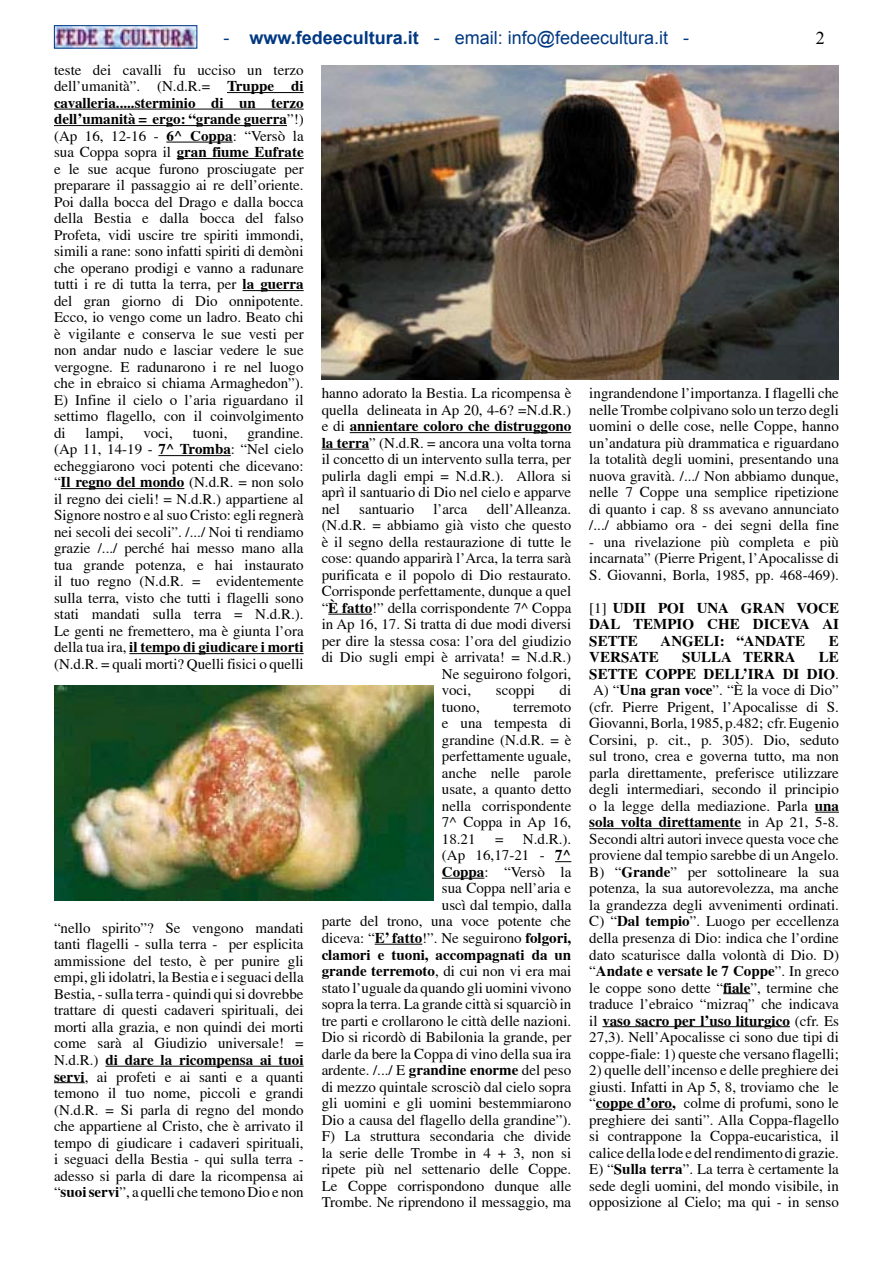
<style>
.page{position:relative;width:893px;height:1263px;background:#fff}
.page>*{position:absolute;margin:0;border:0;box-sizing:border-box;transform-origin:0 0}
.t1{font:18px "Arial";color:#003882}
.t2{font:15px/16.5px "Times";color:#000;text-align:justify}
.t3{font:700 15px/16.5px "Times";color:#000;text-align:justify}
.s1{font-weight:700}
.s2{font-weight:400}
</style>
<div class="page">
<img style="left:56px;top:27px;width:139px;height:20px">
<div style="left:54px;top:25px;width:143px;height:24px;border:1px solid #003882"></div>
<hr style="left:227px;top:92px;width:77px;height:1px;background:#000">
<hr style="left:54px;top:109px;width:250px;height:1px;background:#000">
<hr style="left:54px;top:125px;width:233px;height:1px;background:#000">
<hr style="left:166px;top:142px;width:67px;height:1px;background:#000">
<hr style="left:177px;top:158px;width:127px;height:1px;background:#000">
<hr style="left:243px;top:290px;width:61px;height:1px;background:#000">
<hr style="left:158px;top:455px;width:73px;height:1px;background:#000">
<hr style="left:61px;top:488px;width:123px;height:1px;background:#000">
<hr style="left:129px;top:653px;width:175px;height:1px;background:#000">
<hr style="left:105px;top:1066px;width:199px;height:1px;background:#000">
<hr style="left:54px;top:1082px;width:31px;height:1px;background:#000">
<hr style="left:350px;top:432px;width:221px;height:1px;background:#000">
<hr style="left:322px;top:449px;width:47px;height:1px;background:#000">
<hr style="left:328px;top:614px;width:44px;height:1px;background:#000">
<svg style="left:555px;top:861px;width:16px;height:1px"></svg>
<hr style="left:442px;top:878px;width:42px;height:1px;background:#000">
<hr style="left:375px;top:944px;width:47px;height:1px;background:#000">
<svg style="left:815px;top:812px;width:24px;height:1px"></svg>
<hr style="left:589px;top:828px;width:152px;height:1px;background:#000">
<svg style="left:723px;top:993px;width:27px;height:1px"></svg>
<hr style="left:602px;top:1026px;width:188px;height:1px;background:#000">
<hr style="left:596px;top:1109px;width:76px;height:1px;background:#000">
<img style="left:54px;top:686px;width:379px;height:215px">
<img style="left:321px;top:65px;width:518px;height:315px">
<p class="t1" style="left:223px;top:26px;width:467px">- <span class="s1">www.fedeecultura.it</span> - email: info@fedeecultura.it -</p>
<p class="t2" style="left:54px;top:62px;width:251px">teste dei cavalli fu ucciso un terzo dell’umanità”. (N.d.R.= <span class="s1">Truppe di cavalleria.....sterminio di un terzo dell’umanità = ergo: “grande guerra</span>”!) (Ap 16, 12-16 - <span class="s1">6^ Coppa</span>: “Versò la sua Coppa sopra il <span class="s1">gran fiume Eufrate </span>e le sue acque furono prosciugate per preparare il passaggio ai re dell’oriente.<br>Poi dalla bocca del Drago e dalla bocca della Bestia e dalla bocca del falso Profeta, vidi uscire tre spiriti immondi, simili a rane: sono infatti spiriti di demòni che operano prodigi e vanno a radunare tutti i re di tutta la terra, per <span class="s1">la guerra </span>del gran giorno di Dio onnipotente.<br>Ecco, io vengo come un ladro. Beato chi è vigilante e conserva le sue vesti per non andar nudo e lasciar vedere le sue vergogne. E radunarono i re nel luogo che in ebraico si chiama Armaghedon”).<br>E) Infine il cielo o l’aria riguardano il settimo flagello, con il coinvolgimento di</p>
<p class="t2" style="left:322px;top:385px;width:251px">hanno adorato la Bestia. La ricompensa è quella delineata in Ap 20, 4-6? =N.d.R.) e di <span class="s1">annientare coloro che distruggono la terra</span>” (N.d.R. = ancora una volta torna il concetto di un intervento sulla terra, per pulirla dagli empi = N.d.R.). Allora si aprì il santuario di Dio nel cielo e apparve nel</p>
<p class="t2" style="left:589px;top:385px;width:251px">ingrandendone l’importanza. I flagelli che nelle Trombe colpivano solo un terzo degli uomini o delle cose, nelle Coppe, hanno un’andatura più drammatica e riguardano la totalità degli uomini, presentando una nuova gravità. /.../ Non abbiamo dunque, nelle 7 Coppe una semplice ripetizione di quanto i cap. 8 ss avevano annunciato /.../ abbiamo ora - dei segni della fine</p>
<p class="t2" style="left:589px;top:534px;width:251px">- una rivelazione più completa e più incarnata” (Pierre Prigent, l’Apocalisse di S. Giovanni, Borla, 1985, pp. 468-469).</p>
<p class="t3" style="left:589px;top:599px;width:251px"><span class="s2">[1]</span> UDII POI UNA GRAN VOCE DAL TEMPIO CHE DICEVA AI SETTE</p>
<p class="t2" style="left:54px;top:425px;width:251px;text-indent:193px">grandine. (Ap 11, 14-19 - <span class="s1">7^ Tromba</span>: “Nel cielo echeggiarono voci potenti che dicevano: “<span class="s1">Il regno del mondo</span> (N.d.R. = non solo il regno dei cieli! = N.d.R.) appartiene al Signore nostro e al suo Cristo: egli regnerà nei secoli dei secoli”. /.../ Noi ti rendiamo grazie /.../ perché hai messo mano alla tua grande potenza, e hai instaurato il tuo regno (N.d.R. = evidentemente sulla terra, visto che tutti i flagelli sono stati mandati sulla terra = N.d.R.).<br>Le genti ne fremettero, ma è giunta l’ora della tua ira, <span class="s1">il tempo di giudicare i morti </span>(N.d.R. = quali morti? Quelli fisici o quelli</p>
<p class="t2" style="left:86px;top:425px;width:39px">lampi,</p>
<p class="t2" style="left:144px;top:425px;width:31px">voci,</p>
<p class="t2" style="left:193px;top:425px;width:36px">tuoni,</p>
<p class="t2" style="left:359px;top:501px;width:56px">santuario</p>
<p class="t2" style="left:433px;top:501px;width:36px">l’arca</p>
<p class="t2" style="left:487px;top:501px;width:86px">dell’Alleanza.</p>
<p class="t2" style="left:322px;top:517px;width:251px">(N.d.R. = abbiamo già visto che questo</p>
<p class="t2" style="left:322px;top:534px;width:251px">è il segno della restaurazione di tutte le</p>
<p class="t2" style="left:322px;top:550px;width:251px">cose: quando apparirà l’Arca, la terra sarà</p>
<p class="t2" style="left:322px;top:567px;width:251px">purificata e il popolo di Dio restaurato.</p>
<p class="t2" style="left:322px;top:583px;width:251px">Corrisponde perfettamente, dunque a quel</p>
<p class="t2" style="left:322px;top:600px;width:251px">“<span class="s1">È fatto</span>!” della corrispondente 7^ Coppa</p>
<p class="t2" style="left:322px;top:616px;width:251px">in Ap 16, 17. Si tratta di due modi diversi</p>
<p class="t2" style="left:322px;top:633px;width:251px">per dire la stessa cosa: l’ora del giudizio</p>
<p class="t2" style="left:322px;top:649px;width:251px">di Dio sugli empi è arrivata! = N.d.R.)</p>
<p class="t2" style="left:442px;top:666px;width:131px">Ne seguirono folgori,</p>
<p class="t2" style="left:442px;top:682px;width:31px">voci,</p>
<p class="t2" style="left:496px;top:682px;width:41px">scoppi</p>
<p class="t2" style="left:560px;top:682px;width:13px">di</p>
<p class="t2" style="left:442px;top:699px;width:39px">tuono,</p>
<p class="t3" style="left:660px;top:632px;width:146px">ANGELI: “ANDATE</p>
<p class="t3" style="left:829px;top:632px;width:12px">E</p>
<p class="t3" style="left:589px;top:649px;width:71px">VERSATE</p>
<p class="t3" style="left:682px;top:649px;width:115px">SULLA TERRA</p>
<p class="t2" style="left:589px;top:649px;width:251px;text-indent:230px"><span class="s1">LE SETTE COPPE DELL’IRA DI DIO</span>.<br>A) “<span class="s1">Una gran voce</span>”. “È la voce di Dio” (cfr. Pierre Prigent, l’Apocalisse di S.<br>Giovanni, Borla, 1985, p.482; cfr. Eugenio Corsini, p. cit., p. 305). Dio, seduto sul trono, crea e governa tutto, ma non parla direttamente, preferisce utilizzare degli intermediari, secondo il principio o la legge della mediazione. Parla <span class="s1">una sola volta direttamente</span> in Ap 21, 5-8.<br>Secondi altri autori invece questa voce che proviene dal tempio sarebbe di un Angelo.<br>B) “<span class="s1">Grande</span>” per sottolineare la sua potenza, la sua autorevolezza, ma anche la grandezza degli avvenimenti ordinati.<br>C) “<span class="s1">Dal tempio</span>”. Luogo per eccellenza della presenza di Dio: indica che l’ordine dato scaturisce dalla volontà di Dio. D) “<span class="s1">Andate e versate le 7 Coppe</span>”. In greco le coppe sono dette “<span class="s1">fiale</span>”, termine che traduce l’ebraico “mizraq” che indicava il <span class="s1">vaso sacro per l’uso liturgico</span> (cfr. Es 27,3). Nell’Apocalisse ci sono due tipi di coppe-fiale: 1) queste che versano flagelli;</p>
<p class="t2" style="left:589px;top:1062px;width:251px">2) quelle dell’incenso e delle preghiere dei giusti. Infatti in Ap 5, 8, troviamo che le “<span class="s1">coppe d’oro,</span> colme di profumi, sono le preghiere dei santi”. Alla Coppa-flagello si contrappone la Coppa-eucaristica, il calice della lode e del rendimento di grazie.<br>E) “<span class="s1">Sulla terra</span>”. La terra è certamente la sede degli uomini, del mondo visibile, in opposizione al Cielo; ma qui - in senso</p>
<p class="t2" style="left:442px;top:699px;width:131px;text-indent:71px">terremoto e una tempesta di grandine (N.d.R. = è perfettamente uguale, anche nelle parole usate, a quanto detto nella corrispondente 7^ Coppa in Ap 16, 18.21</p>
<p class="t2" style="left:322px;top:831px;width:251px;text-align:right">N.d.R.).<br>(Ap 16,17-21 - <span class="s1">7^<br>Coppa</span>: “Versò la<br>sua Coppa nell’aria e<br>uscì dal tempio, dalla<br>parte del trono, una voce potente che diceva: “<span class="s1">E’ fatto</span>!”. Ne seguirono <span class="s1">folgori, clamori e tuoni, accompagnati da un grande terremoto</span>, di cui non vi era mai stato l’uguale da quando gli uomini vivono sopra la terra. La grande città si squarciò in tre parti e crollarono le città delle nazioni.<br>Dio si ricordò di Babilonia la grande, per darle da bere la Coppa di vino della sua ira ardente. /.../ E <span class="s1">grandine enorme</span> del peso di mezzo quintale scrosciò dal cielo sopra gli uomini e gli uomini bestemmiarono Dio a causa del flagello della grandine”).<br>F) La struttura secondaria che divide la serie delle Trombe in 4 + 3, non si ripete più nel settenario delle Coppe.<br>Le Coppe corrispondono dunque alle Trombe. Ne riprendono il messaggio, ma</p>
<p class="t2" style="left:495px;top:831px;width:10px">=</p>
<p class="t2" style="left:54px;top:920px;width:251px">“nello spirito”? Se vengono mandati tanti flagelli - sulla terra - per esplicita ammissione del testo, è per punire gli empi, gli idolatri, la Bestia e i seguaci della Bestia, - sulla terra - quindi qui si dovrebbe trattare di questi cadaveri spirituali, dei morti alla grazia, e non quindi dei morti come sarà al Giudizio universale! = N.d.R.) <span class="s1">di dare la ricompensa ai tuoi servi</span>, ai profeti e ai santi e a quanti temono il tuo nome, piccoli e grandi (N.d.R. = Si parla di regno del mondo che appartiene al Cristo, che è arrivato il tempo di giudicare i cadaveri spirituali, i seguaci della Bestia - qui sulla terra - adesso si parla di dare la ricompensa ai “<span class="s1">suoi servi</span>”, a quelli che temono Dio e non</p>
</div>
